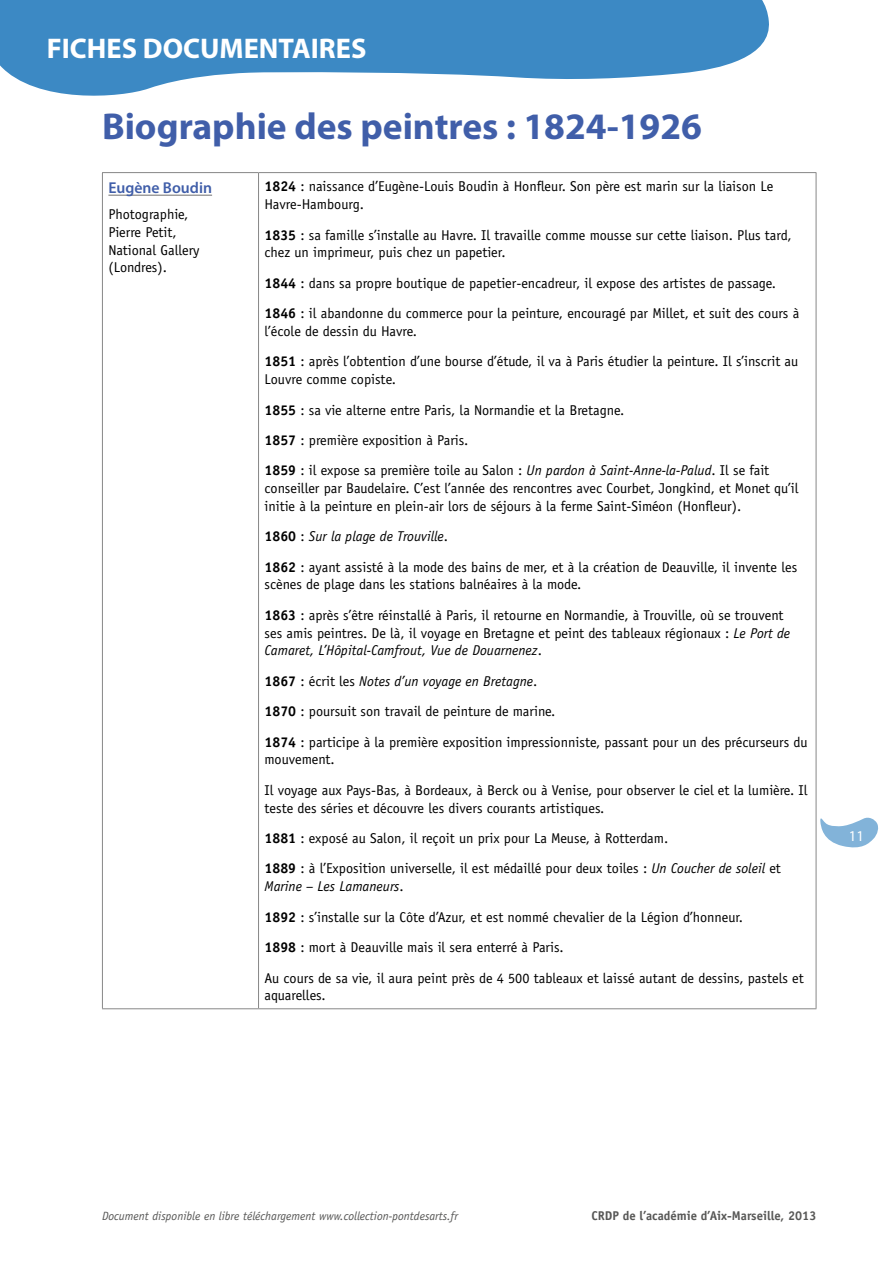
<style>
.page{position:relative;width:893px;height:1263px;background:#fff}
.page>*{position:absolute;margin:0;border:0;box-sizing:border-box;transform-origin:0 0}
.t1{font:700 37.5px "Myriad Pro";color:#405ea9}
.t2{font:700 28.5px "Myriad Pro";color:#fff}
.t3{font:600 15.75px "Myriad Pro";color:#405ea9}
.t4{font:15px "Myriad Pro";color:#fff}
.t5{font:14.25px/30.5px "Officina Sans Std";color:#000}
.t6{font:700 12.75px "Officina Sans Std";color:#575756}
.t7{font:italic 12px "Officina Sans Std";color:#575756}
.s1{font-weight:700}
.s2{font-style:italic}
</style>
<div class="page">
<svg style="left:820px;top:817px;width:59px;height:31px"></svg>
<svg style="left:0;top:0;width:769px;height:96px;fill:#3c89c4"></svg>
<hr style="left:102px;top:172px;width:157px;height:1px;background:#878787">
<hr style="left:102px;top:173px;width:1px;height:835px;background:#878787">
<hr style="left:259px;top:172px;width:557px;height:1px;background:#878787">
<hr style="left:258px;top:173px;width:1px;height:835px;background:#878787">
<hr style="left:816px;top:173px;width:1px;height:835px;background:#878787">
<hr style="left:102px;top:1008px;width:157px;height:1px;background:#878787">
<hr style="left:259px;top:1008px;width:557px;height:1px;background:#878787">
<hr style="left:108px;top:195px;width:104px;height:1px;background:#706f6f">
<h2 class="t2" style="left:47px;top:30px;width:321px">FICHES DOCUMENTAIRES</h2>
<h1 class="t1" style="left:102px;top:102px;width:601px">Biographie des peintres : 1824-1926</h1>
<p class="t3" style="left:108px;top:178px;width:105px">Eugène Boudin</p>
<p class="t5" style="left:108px;top:205px;width:93px;line-height:17.7px">Photographie,<br>Pierre Petit,<br>National Gallery (Londres).</p>
<p class="t5" style="left:265px;top:178px;width:510px;line-height:17.7px"><span class="s1">1824</span> : naissance d’Eugène-Louis Boudin à Honfleur. Son père est marin sur la liaison Le<br>Havre-Hambourg.</p>
<p class="t5" style="left:265px;top:226px;width:529px;line-height:17.7px"><span class="s1">1835</span> : sa famille s’installe au Havre. Il travaille comme mousse sur cette liaison. Plus tard, chez un imprimeur, puis chez un papetier.</p>
<p class="t5" style="left:265px;top:268px;width:536px"><span class="s1">1844</span> : dans sa propre boutique de papetier-encadreur, il expose des artistes de passage.<br><span class="s1">1846</span> : il abandonne du commerce pour la peinture, encouragé par Millet, et suit des cours à</p>
<p class="t5" style="left:265px;top:316px;width:535px">l’école de dessin du Havre.<br><span class="s1">1851</span> : après l’obtention d’une bourse d’étude, il va à Paris étudier la peinture. Il s’inscrit au</p>
<p class="t5" style="left:265px;top:364px;width:506px">Louvre comme copiste.<br><span class="s1">1855</span> : sa vie alterne entre Paris, la Normandie et la Bretagne.<br><span class="s1">1857</span> : première exposition à Paris.<br><span class="s1">1859</span> : il expose sa première toile au Salon : <span class="s2">Un pardon à Saint-Anne-la-Palud</span>. Il se fait</p>
<p class="t5" style="left:265px;top:479px;width:535px;line-height:17.7px">conseiller par Baudelaire. C’est l’année des rencontres avec Courbet, Jongkind, et Monet qu’il initie à la peinture en plein-air lors de séjours à la ferme Saint-Siméon (Honfleur).</p>
<p class="t5" style="left:265px;top:521px;width:534px"><span class="s1">1860</span> : <span class="s2">Sur la plage de Trouville</span>.<br><span class="s1">1862</span> : ayant assisté à la mode des bains de mer, et à la création de Deauville, il invente les</p>
<p class="t5" style="left:265px;top:569px;width:520px">scènes de plage dans les stations balnéaires à la mode.<br><span class="s1">1863</span> : après s’être réinstallé à Paris, il retourne en Normandie, à Trouville, où se trouvent</p>
<p class="t5" style="left:265px;top:624px;width:527px;line-height:17.7px">ses amis peintres. De là, il voyage en Bretagne et peint des tableaux régionaux : <span class="s2">Le Port de<br>Camaret, L’Hôpital-Camfrout, Vue de Douarnenez</span>.</p>
<p class="t5" style="left:265px;top:666px;width:544px"><span class="s1">1867</span> : écrit les <span class="s2">Notes d’un voyage en Bretagne</span>.<br><span class="s1">1870</span> : poursuit son travail de peinture de marine.<br><span class="s1">1874</span> : participe à la première exposition impressionniste, passant pour un des précurseurs du</p>
<p class="t5" style="left:265px;top:744px;width:544px">mouvement.<br>Il voyage aux Pays-Bas, à Bordeaux, à Berck ou à Venise, pour observer le ciel et la lumière. Il</p>
<p class="t5" style="left:265px;top:792px;width:518px">teste des séries et découvre les divers courants artistiques.<br><span class="s1">1881</span> : exposé au Salon, il reçoit un prix pour La Meuse, à Rotterdam.<br><span class="s1">1889</span> : à l’Exposition universelle, il est médaillé pour deux toiles : <span class="s2">Un Coucher de soleil</span> et</p>
<p class="t5" style="left:265px;top:871px;width:541px"><span class="s2">Marine – Les Lamaneurs</span>.<br><span class="s1">1892</span> : s’installe sur la Côte d’Azur, et est nommé chevalier de la Légion d’honneur.<br><span class="s1">1898</span> : mort à Deauville mais il sera enterré à Paris.<br>Au cours de sa vie, il aura peint près de 4 500 tableaux et laissé autant de dessins, pastels et</p>
<p class="t5" style="left:265px;top:980px;width:63px">aquarelles.</p>
<p class="t4" style="left:849px;top:827px;width:17px">11</p>
<p class="t7" style="left:102px;top:1208px;width:357px">Document disponible en libre téléchargement www.collection-pontdesarts.fr</p>
<p class="t6" style="left:591px;top:1208px;width:227px">CRDP de l’académie d’Aix-Marseille, 2013</p>
</div>
